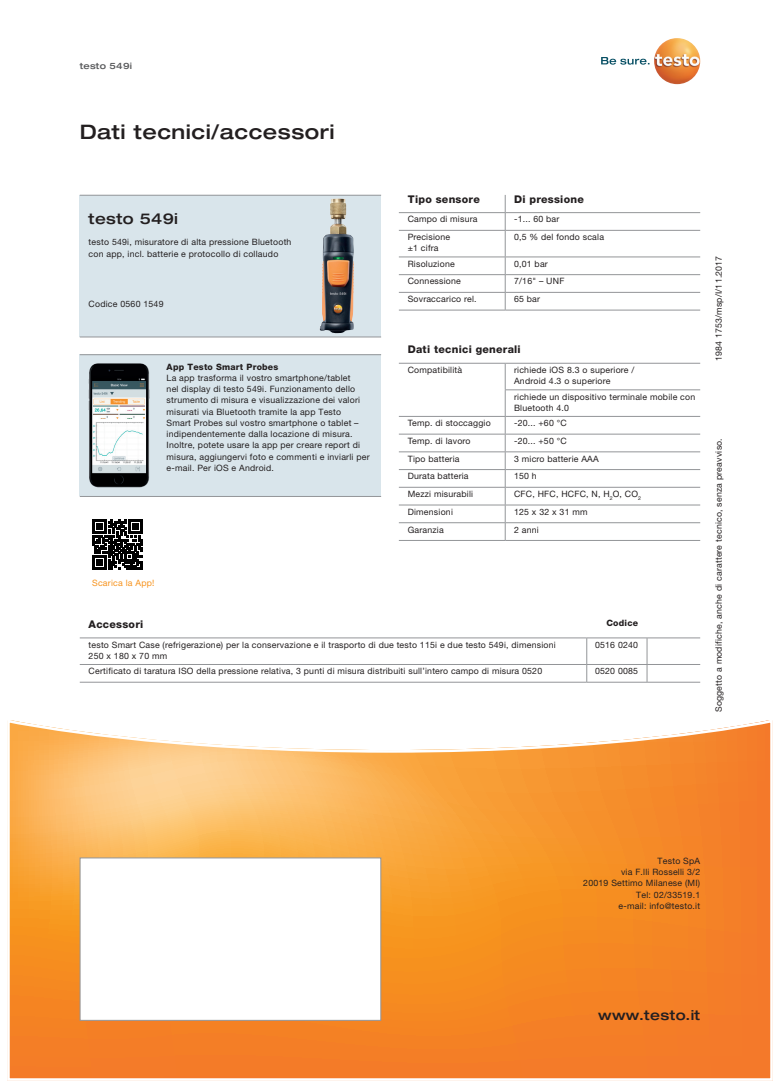
<style>
.page{position:relative;width:780px;height:1088px;background:#fff}
.page>*{position:absolute;margin:0;border:0;box-sizing:border-box;transform-origin:0 0}
.t1{font:500 expanded 20px "Helvetica Neue LTW1 G";letter-spacing:.025em;color:#231f20}
.t2{font:500 expanded 15px "Helvetica Neue LTW1 G";letter-spacing:.025em;color:#231f20}
.t3{font:500 expanded 13.75px "Helvetica Neue LTW1 G";letter-spacing:.025em;color:#231f20}
.t4{font:800 10.62px "Helvetica Neue LTW1 G";letter-spacing:.025em;color:#231f20}
.t5{font:8.75px/11.2px "Helvetica Neue LTW1 G";letter-spacing:.025em;color:#231f20}
.t6{font:800 8.75px "Helvetica Neue LTW1 G";letter-spacing:.025em;color:#231f20}
.t7{font:8.75px "Helvetica Neue LTW1 G";letter-spacing:.025em;color:#f7931d}
.t8{font:500 expanded 8.75px "Helvetica Neue LTW1 G";letter-spacing:.025em;color:#57585a}
</style>
<div class="page">
<svg style="left:7px;top:720px;width:766px;height:361px;background:#f79e49"></svg>
<div style="left:80px;top:857px;width:301px;height:163px;background:#fff;border:1px solid #939598"></div>
<div style="left:80px;top:354px;width:301px;height:142px;background:#d9e5eb"></div>
<div style="left:80px;top:195px;width:301px;height:142px;background:#d9e5eb"></div>
<hr style="left:80px;top:195px;width:301px;height:1px;background:#939598">
<hr style="left:80px;top:337px;width:301px;height:1px;background:#939598">
<img style="left:319px;top:198px;width:35px;height:135px">
<hr style="left:80px;top:354px;width:301px;height:1px;background:#939598">
<hr style="left:80px;top:496px;width:301px;height:1px;background:#939598">
<img style="left:89px;top:363px;width:61px;height:124px">
<svg style="left:601px;top:57px;width:48px;height:8px"></svg>
<img style="left:654px;top:38px;width:46px;height:46px;border-radius:23px">
<svg style="left:505px;top:195px;width:1px;height:115px"></svg>
<hr style="left:399px;top:363px;width:106px;height:1px;background:#939598">
<hr style="left:505px;top:363px;width:195px;height:1px;background:#939598">
<hr style="left:505px;top:389px;width:195px;height:1px;background:#939598">
<hr style="left:399px;top:416px;width:106px;height:1px;background:#939598">
<hr style="left:505px;top:416px;width:195px;height:1px;background:#939598">
<hr style="left:399px;top:434px;width:106px;height:1px;background:#939598">
<hr style="left:505px;top:434px;width:195px;height:1px;background:#939598">
<hr style="left:399px;top:451px;width:106px;height:1px;background:#939598">
<hr style="left:505px;top:451px;width:195px;height:1px;background:#939598">
<hr style="left:399px;top:469px;width:106px;height:1px;background:#939598">
<hr style="left:505px;top:469px;width:195px;height:1px;background:#939598">
<hr style="left:399px;top:487px;width:106px;height:1px;background:#939598">
<hr style="left:505px;top:487px;width:195px;height:1px;background:#939598">
<hr style="left:399px;top:505px;width:106px;height:1px;background:#939598">
<hr style="left:505px;top:505px;width:195px;height:1px;background:#939598">
<hr style="left:399px;top:522px;width:106px;height:1px;background:#939598">
<hr style="left:505px;top:522px;width:195px;height:1px;background:#939598">
<svg style="left:505px;top:364px;width:1px;height:176px"></svg>
<hr style="left:399px;top:540px;width:106px;height:1px;background:#939598">
<hr style="left:505px;top:540px;width:195px;height:1px;background:#939598">
<hr style="left:399px;top:212px;width:106px;height:1px;background:#939598">
<hr style="left:505px;top:212px;width:195px;height:1px;background:#939598">
<hr style="left:399px;top:230px;width:106px;height:1px;background:#939598">
<hr style="left:505px;top:230px;width:195px;height:1px;background:#939598">
<hr style="left:399px;top:257px;width:106px;height:1px;background:#939598">
<hr style="left:505px;top:257px;width:195px;height:1px;background:#939598">
<hr style="left:399px;top:274px;width:106px;height:1px;background:#939598">
<hr style="left:505px;top:274px;width:195px;height:1px;background:#939598">
<hr style="left:399px;top:292px;width:106px;height:1px;background:#939598">
<hr style="left:505px;top:292px;width:195px;height:1px;background:#939598">
<hr style="left:399px;top:310px;width:106px;height:1px;background:#939598">
<hr style="left:505px;top:310px;width:195px;height:1px;background:#939598">
<hr style="left:80px;top:637px;width:506px;height:1px;background:#939598">
<hr style="left:586px;top:637px;width:61px;height:1px;background:#939598">
<hr style="left:647px;top:637px;width:53px;height:1px;background:#939598">
<hr style="left:80px;top:664px;width:506px;height:1px;background:#939598">
<hr style="left:586px;top:664px;width:61px;height:1px;background:#939598">
<svg style="left:586px;top:638px;width:1px;height:44px"></svg>
<hr style="left:647px;top:664px;width:53px;height:1px;background:#939598">
<svg style="left:646px;top:638px;width:1px;height:44px"></svg>
<hr style="left:80px;top:682px;width:506px;height:1px;background:#939598">
<hr style="left:586px;top:682px;width:61px;height:1px;background:#939598">
<hr style="left:647px;top:682px;width:53px;height:1px;background:#939598">
<svg style="left:93px;top:519px;width:50px;height:50px"></svg>
<p class="t8" style="left:80px;top:60px;width:54px">testo 549i</p>
<h1 class="t1" style="left:80px;top:119px;width:256px">Dati tecnici/accessori</h1>
<h2 class="t2" style="left:89px;top:209px;width:91px">testo 549i</h2>
<p class="t5" style="left:89px;top:237px;width:204px">testo 549i, misuratore di alta pressione Bluetooth con app, incl. batterie e protocollo di collaudo</p>
<p class="t5" style="left:89px;top:299px;width:76px">Codice 0560 1549</p>
<p class="t6" style="left:167px;top:361px;width:113px">App Testo Smart Probes</p>
<p class="t5" style="left:167px;top:372px;width:204px">La app trasforma il vostro smartphone/tablet<br>nel display di testo 549i. Funzionamento dello strumento di misura e visualizzazione dei valori misurati via Bluetooth tramite la app Testo<br>Smart Probes sul vostro smartphone o tablet – indipendentemente dalla locazione di misura.<br>Inoltre, potete usare la app per creare report di misura, aggiungervi foto e commenti e inviarli per e-mail. Per iOS e Android.</p>
<p class="t7" style="left:92px;top:578px;width:64px">Scarica la App!</p>
<p class="t4" style="left:407px;top:192px;width:74px">Tipo sensore</p>
<p class="t4" style="left:514px;top:192px;width:71px">Di pressione</p>
<p class="t5" style="left:407px;top:214px;width:71px">Campo di misura</p>
<p class="t5" style="left:514px;top:214px;width:47px">-1... 60 bar</p>
<p class="t5" style="left:407px;top:231px;width:44px">Precisione ±1 cifra</p>
<p class="t5" style="left:514px;top:231px;width:91px">0,5 % del fondo scala</p>
<p class="t5" style="left:407px;top:258px;width:49px">Risoluzione</p>
<p class="t5" style="left:514px;top:258px;width:35px">0,01 bar</p>
<p class="t5" style="left:407px;top:276px;width:55px">Connessione</p>
<p class="t5" style="left:514px;top:276px;width:52px">7/16" – UNF</p>
<p class="t5" style="left:407px;top:293px;width:70px">Sovraccarico rel.</p>
<p class="t5" style="left:514px;top:293px;width:28px">65 bar</p>
<p class="t4" style="left:407px;top:343px;width:115px">Dati tecnici generali</p>
<p class="t5" style="left:407px;top:364px;width:56px">Compatibilità</p>
<p class="t5" style="left:514px;top:364px;width:122px">richiede iOS 8.3 o superiore /<br>Android 4.3 o superiore</p>
<p class="t5" style="left:514px;top:391px;width:183px">richiede un dispositivo terminale mobile con<br>Bluetooth 4.0</p>
<p class="t5" style="left:407px;top:417px;width:85px">Temp. di stoccaggio</p>
<p class="t5" style="left:514px;top:417px;width:54px">-20... +60 °C</p>
<p class="t5" style="left:407px;top:435px;width:64px">Temp. di lavoro</p>
<p class="t5" style="left:514px;top:435px;width:54px">-20... +50 °C</p>
<p class="t5" style="left:407px;top:453px;width:53px">Tipo batteria</p>
<p class="t5" style="left:514px;top:453px;width:86px">3 micro batterie AAA</p>
<p class="t5" style="left:407px;top:470px;width:62px">Durata batteria</p>
<p class="t5" style="left:514px;top:470px;width:24px">150 h</p>
<p class="t5" style="left:407px;top:488px;width:67px">Mezzi misurabili</p>
<p class="t5" style="left:514px;top:488px;width:128px">CFC, HFC, HCFC, N, H<sub>2</sub>O, CO<sub>2</sub></p>
<p class="t5" style="left:407px;top:506px;width:47px">Dimensioni</p>
<p class="t5" style="left:514px;top:506px;width:75px">125 x 32 x 31 mm</p>
<p class="t5" style="left:407px;top:524px;width:37px">Garanzia</p>
<p class="t5" style="left:514px;top:524px;width:26px">2 anni</p>
<p class="t4" style="left:89px;top:618px;width:56px">Accessori</p>
<p class="t6" style="left:606px;top:618px;width:33px">Codice</p>
<p class="t5" style="left:89px;top:639px;width:468px">testo Smart Case (refrigerazione) per la conservazione e il trasporto di due testo 115i e due testo 549i, dimensioni<br>250 x 180 x 70 mm</p>
<p class="t5" style="left:595px;top:639px;width:45px">0516 0240</p>
<p class="t5" style="left:89px;top:665px;width:455px">Certificato di taratura ISO della pressione relativa, 3 punti di misura distribuiti sull’intero campo di misura 0520</p>
<p class="t5" style="left:595px;top:665px;width:45px">0520 0085</p>
<p class="t5" style="left:713px;top:361px;width:107px;rotate:-90deg">1984 1753/msp/I/11.2017</p>
<p class="t5" style="left:713px;top:712px;width:276px;rotate:-90deg">Soggetto a modifiche, anche di carattere tecnico, senza preavviso.</p>
<p class="t5" style="left:583px;top:855px;width:118px;text-align:right">Testo SpA<br>via F.lli Rosselli 3/2<br>20019 Settimo Milanese (MI)<br>Tel: 02/33519.1<br>e-mail: info@testo.it</p>
<h3 class="t3" style="left:598px;top:1007px;width:103px">www.testo.it</h3>
</div>
